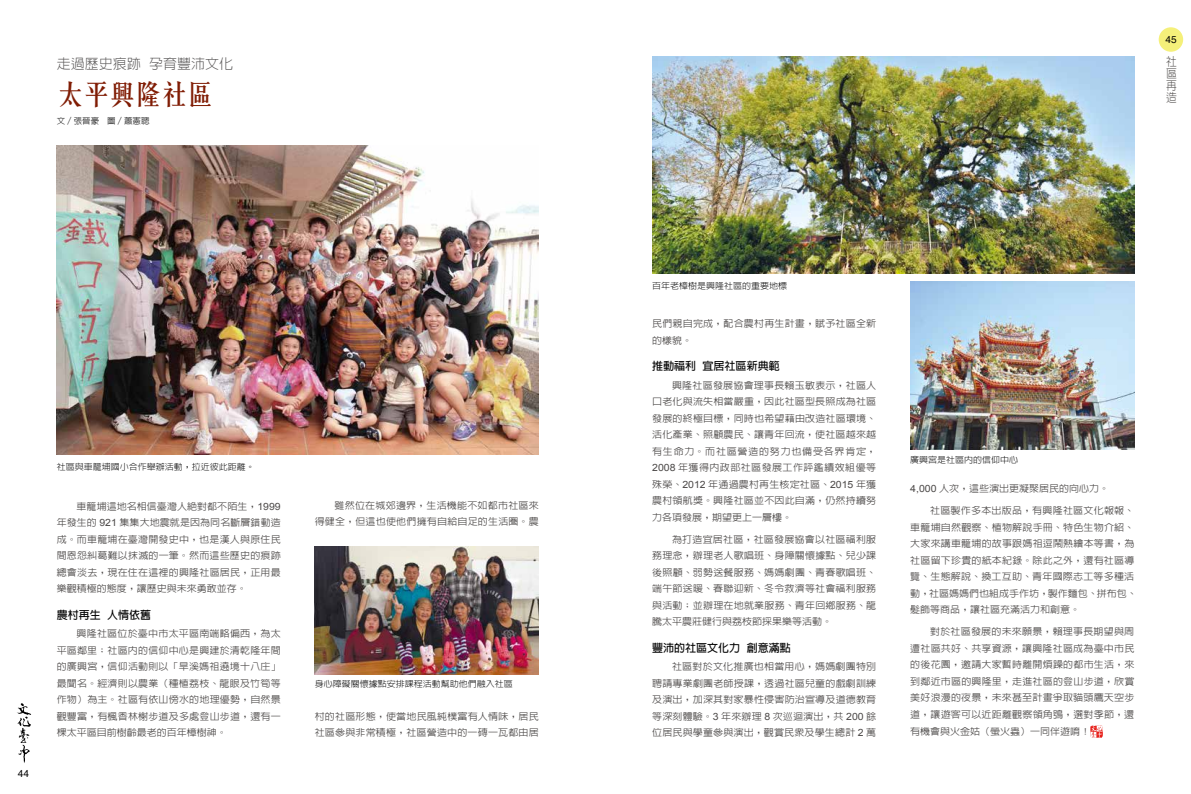
<style>
.page{position:relative;width:1191px;height:794px;background:#fff}
.page>*{position:absolute;margin:0;border:0;box-sizing:border-box;transform-origin:0 0}
.t1{font:500 28px "C Song 3 HK";letter-spacing:-.075em;color:#801c04}
.t2{font:300 14px "AR Hei B5";color:#595757}
.t3{font:300 12px/12px "AR Hei B5";color:#4c4948;text-align:justify;scale:.9 1}
.t4{font:700 11px "AR Hei B5";color:#000}
.t5{font:10px "Helvetica";color:#000}
.t6{font:500 9.5px/16.5px "AR Hei B5";letter-spacing:.02em;color:#4c4948;text-align:justify;scale:1.05 1}
.t7{font:500 9.5px "AR Hei B5";color:#4c4948;scale:1.05 1}
.t8{font:300 8.6px "AR Hei B5";color:#000;scale:1.05 1}
.t9{font:300 8.5px "AR Hei B5";color:#000}
.s1{font-family:"Arial";font-weight:400;font-size:10px}
</style>
<div class="page">
<img style="left:652px;top:57px;width:482px;height:217px">
<img style="left:57px;top:146px;width:482px;height:309px">
<img style="left:315px;top:546px;width:224px;height:128px">
<svg style="left:1090px;top:725px;width:13px;height:12px"></svg>
<img style="left:910px;top:281px;width:224px;height:168px">
<div style="left:1158px;top:27px;width:25px;height:25px;background:#f5f07a;border-radius:50%"></div>
<svg style="left:17px;top:703px;width:14px;height:60px"></svg>
<h2 class="t2" style="left:57px;top:57px;width:178px">走過歷史痕跡 孕育豐沛文化</h2>
<h1 class="t1" style="left:57px;top:73px;width:159px">太平興隆社區</h1>
<p class="t9" style="left:57px;top:116px;width:94px">文／張晉豪 圖／蕭憲聰</p>
<p class="t5" style="left:18px;top:768px;width:13px">44</p>
<p class="t8" style="left:57px;top:462px;width:190px">社區與車籠埔國小合作舉辦活動，拉近彼此距離。</p>
<p class="t6" style="left:57px;top:498px;width:215px;text-indent:20px">車籠埔這地名相信臺灣人絕對都不陌生，<span class="s1">1999</span>年發生的 <span class="s1">921</span> 集集大地震就是因為同名斷層錯動造成。而車籠埔在臺灣開發史中，也是漢人與原住民間恩怨糾葛難以抹滅的一筆。然而這些歷史的痕跡總會淡去，現在住在這裡的興隆社區居民，正用最樂觀積極的態度，讓歷史與未來勇敢並存。</p>
<p class="t4" style="left:57px;top:609px;width:96px">農村再生 人情依舊</p>
<p class="t6" style="left:57px;top:625px;width:215px;text-indent:20px">興隆社區位於臺中市太平區南端略偏西，為太平區鄰里；社區內的信仰中心是興建於清乾隆年間的廣興宮，信仰活動則以「旱溪媽祖遶境十八庄」最聞名。經濟則以農業（種植荔枝、龍眼及竹筍等作物）為主。社區有依山傍水的地理優勢，自然景觀豐富，有楓香林榭步道及多處登山步道，還有一棵太平區目前樹齡最老的百年樟樹神。</p>
<p class="t6" style="left:315px;top:497px;width:215px;text-align:right">雖然位在城郊邊界，生活機能不如都市社區來<br>得健全，但這也使他們擁有自給自足的生活圈。農</p>
<p class="t8" style="left:315px;top:680px;width:190px">身心障礙關懷據點安排課程活動幫助他們融入社區</p>
<p class="t6" style="left:315px;top:708px;width:215px">村的社區形態，使當地民風純樸富有人情味，居民社區參與非常積極，社區營造中的一磚一瓦都由居</p>
<p class="t5" style="left:1165px;top:33px;width:13px">45</p>
<p class="t3" style="left:1166px;top:55px;width:13px">社區再造</p>
<p class="t8" style="left:652px;top:281px;width:130px">百年老樟樹是興隆社區的重要地標</p>
<p class="t6" style="left:652px;top:315px;width:215px">民們親自完成，配合農村再生計畫，賦予社區全新的樣貌。</p>
<p class="t4" style="left:652px;top:360px;width:129px">推動福利 宜居社區新典範</p>
<p class="t6" style="left:652px;top:377px;width:215px;text-indent:20px">興隆社區發展協會理事長賴玉敏表示，社區人口老化與流失相當嚴重，因此社區型長照成為社區發展的終極目標，同時也希望藉由改造社區環境、活化產業、照顧農民、讓青年回流，使社區越來越有生命力。而社區營造的努力也備受各界肯定，<span class="s1">2008</span> 年獲得內政部社區發展工作評鑑績效組優等殊榮、<span class="s1">2012</span> 年通過農村再生核定社區、<span class="s1">2015</span> 年獲農村領航獎。興隆社區並不因此自滿，仍然持續努力各項發展，期望更上一層樓。</p>
<p class="t6" style="left:652px;top:531px;width:215px;text-indent:20px">為打造宜居社區，社區發展協會以社區福利服務理念，辦理老人歌唱班、身障關懷據點、兒少課後照顧、弱勢送餐服務、媽媽劇團、青春歌唱班、端午節送暖、春聯迎新、冬令救濟等社會福利服務與活動；並辦理在地就業服務、青年回鄉服務、龍騰太平農莊健行與荔枝節採果樂等活動。</p>
<p class="t4" style="left:652px;top:642px;width:140px">豐沛的社區文化力 創意滿點</p>
<p class="t6" style="left:652px;top:658px;width:215px;text-indent:20px">社區對於文化推廣也相當用心，媽媽劇團特別聘請專業劇團老師授課，透過社區兒童的戲劇訓練及演出，加深其對家暴性侵害防治宣導及道德教育等深刻體驗。<span class="s1">3</span> 年來辦理 <span class="s1">8</span> 次巡迴演出，共 <span class="s1">200</span> 餘位居民與學童參與演出，觀賞民眾及學生總計 <span class="s1">2</span> 萬</p>
<p class="t8" style="left:910px;top:456px;width:104px">廣興宮是社區內的信仰中心</p>
<p class="t7" style="left:910px;top:483px;width:191px"><span class="s1">4,000</span> 人次，這些演出更凝聚居民的向心力。</p>
<p class="t6" style="left:910px;top:502px;width:217px;text-align:left;text-indent:20px">社區製作多本出版品，有興隆社區文化報報、車籠埔自然觀察、植物解說手冊、特色生物介紹、大家來講車籠埔的故事跟媽祖逗鬧熱繪本等書，為社區留下珍貴的紙本紀錄。除此之外，還有社區導覽、生態解說、換工互助、青年國際志工等多種活動，社區媽媽們也組成手作坊，製作麵包、拼布包、髮飾等商品，讓社區充滿活力和創意。</p>
<p class="t6" style="left:910px;top:623px;width:215px;text-indent:20px">對於社區發展的未來願景，賴理事長期望與周遭社區共好、共享資源，讓興隆社區成為臺中市民的後花園，邀請大家暫時離開煩躁的都市生活，來到鄰近市區的興隆里，走進社區的登山步道，欣賞美好浪漫的夜景，未來甚至計畫爭取貓頭鷹天空步道，讓遊客可以近距離觀察領角鴞，選對季節，還</p>
<p class="t7" style="left:910px;top:727px;width:173px">有機會與火金姑（螢火蟲）一同伴遊唷！</p>
</div>
